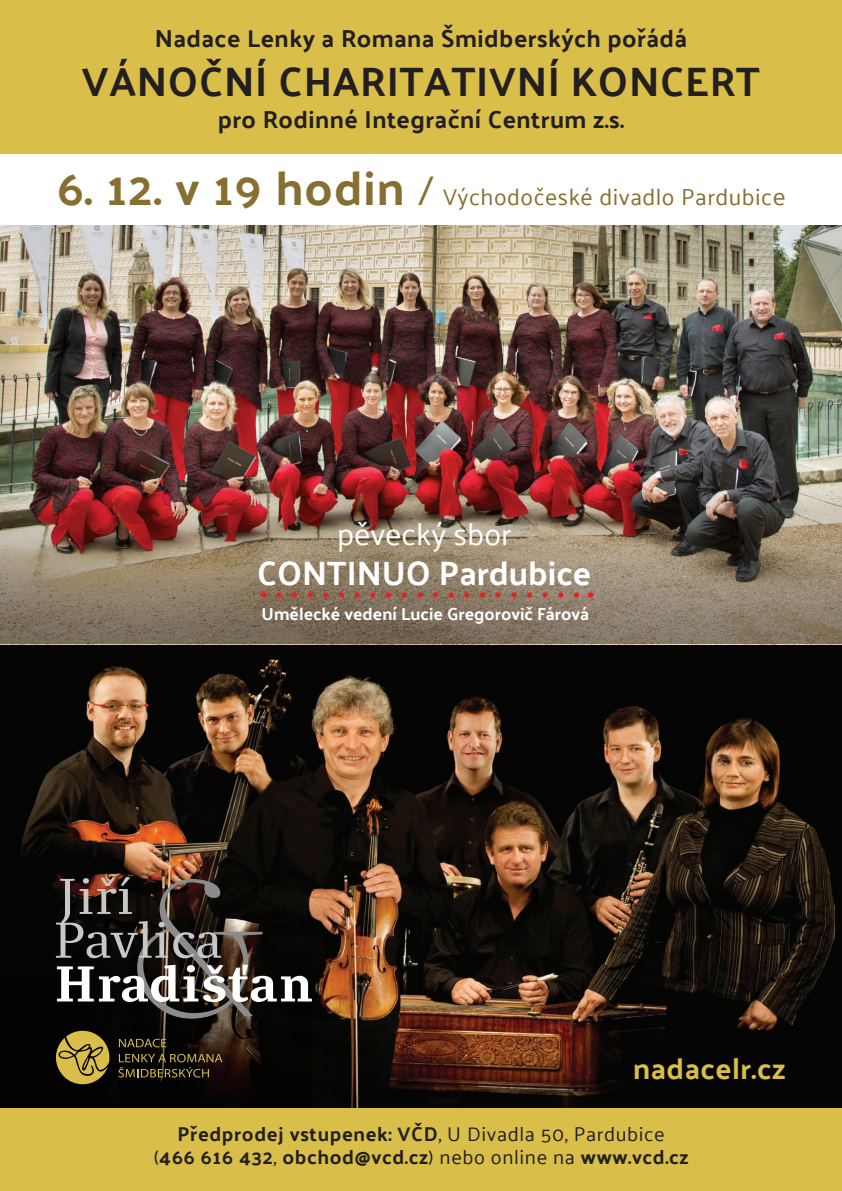
<style>
.page{position:relative;width:842px;height:1191px;background:#fff}
.page>*{position:absolute;margin:0;border:0;box-sizing:border-box;transform-origin:0 0}
.t1{font:700 41px "Palanquin";letter-spacing:.02em;color:#231f20}
.t2{font:700 33.7px "Palanquin";color:#fff}
.t3{font:31px "Palanquin";color:#fff}
.t4{font:700 29.6px "Palanquin";letter-spacing:.02em;color:#d9bf49}
.t5{font:700 24.5px "Palanquin";letter-spacing:.02em;color:#231f20}
.t6{font:23.2px "Palanquin";letter-spacing:.02em;color:#866f30}
.t7{font:700 20px/23px "Palanquin";letter-spacing:.03em;color:#231f20;text-align:center}
.t8{font:700 17.4px "Palanquin";color:#fff}
.s1{font-weight:700;font-size:48px}
.s2{font-size:40px}
.s3{font-size:24.5px}
.s4{font-weight:400}
</style>
<div class="page">
<img style="left:0;top:644px;width:842px;height:464px">
<img style="left:0;top:225px;width:842px;height:245px">
<img style="left:0;top:470px;width:842px;height:174px">
<svg style="left:0;top:889px;width:312px;height:219px;background:#080604"></svg>
<svg style="left:56px;top:1030px;width:53px;height:54px;background:#918031"></svg>
<svg style="left:119px;top:1038px;width:47px;height:9px"></svg>
<svg style="left:118px;top:1053px;width:104px;height:24px;background:#342b12"></svg>
<svg style="left:56px;top:877px;width:256px;height:141px;background:#413c39"></svg>
<div style="left:0;top:0;width:842px;height:154px;background:#d9bf49"></div>
<div style="left:0;top:1108px;width:842px;height:83px;background:#d9bf49"></div>
<svg style="left:279px;top:592px;width:303px;height:5px;background:#a06153"></svg>
<p class="t5" style="left:155px;top:24px;width:534px">Nadace Lenky a Romana Šmidberských pořádá</p>
<h1 class="t1" style="left:82px;top:58px;width:680px">VÁNOČNÍ CHARITATIVNÍ KONCERT</h1>
<p class="t5" style="left:218px;top:106px;width:408px">pro Rodinné Integrační Centrum z.s.</p>
<p class="t6" style="left:57px;top:184px;width:730px"><span class="s1">6. 12. v 19 hodin</span> <span class="s2">/</span> Východočeské divadlo Pardubic<span class="s3">e</span></p>
<h3 class="t3" style="left:337px;top:516px;width:176px">pěvecký sbor</h3>
<h2 class="t2" style="left:257px;top:554px;width:335px">CONTINUO Pardubice</h2>
<p class="t8" style="left:262px;top:604px;width:329px">Umělecké vedení Lucie Gregorovič Fárová</p>
<h3 class="t4" style="left:633px;top:1051px;width:154px">nadacelr.cz</h3>
<p class="t7" style="left:154px;top:1122px;width:536px">Předprodej vstupenek: VČD<span class="s4">, U Divadla 50, Pardubice<br>(</span>466 616 432<span class="s4">,</span> obchod@vcd.cz<span class="s4">) nebo online na</span> www.vcd.cz</p>
</div>
